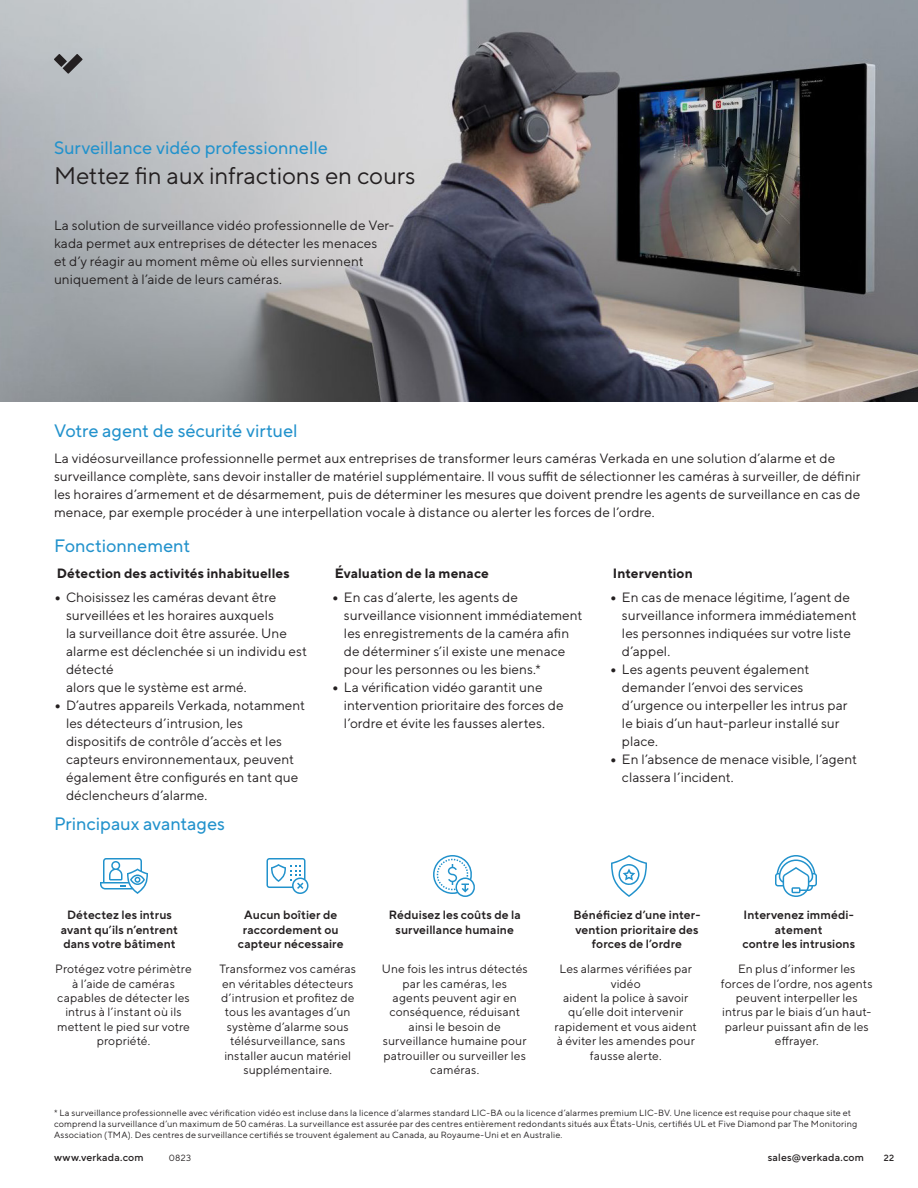
<style>
.page{position:relative;width:918px;height:1188px;background:#fff}
.page>*{position:absolute;margin:0;border:0;box-sizing:border-box;transform-origin:0 0}
.t1{font:24px "TT Norms Pro";letter-spacing:-.01em;color:#231f20}
.Level_2-Subtitles-Sentence_case{font:18px "TT Norms Pro";letter-spacing:-.005em;color:#2292cc}
.Level_4-_Body_Paragraph{font:13.5px/18px "TT Norms Pro";letter-spacing:.01em;color:#231f20}
.Level_3-Body_Title-Sentence_case{font:700 13.5px "TT Norms Pro";letter-spacing:.01em;color:#231f20}
.Level_4-_Body_Paragraph-2{font:12px/14.4px "TT Norms Pro";letter-spacing:.01em;color:#231f20;text-align:center}
.t2{font:600 12px/14.4px "TT Norms Pro";letter-spacing:.01em;color:#231f20;text-align:center}
.t3{font:500 10.5px "TT Norms Pro";letter-spacing:.02em;color:#231f20}
.t4{font:9px/10.8px "TT Norms Pro";letter-spacing:.02em;color:#231f20}
.t5{font:500 9px "TT Norms Pro";color:#231f20}
.s1{font-weight:900}
</style>
<div class="page">
<img style="left:0;top:0;width:918px;height:402px">
<svg style="left:54px;top:54px;width:29px;height:20px"></svg>
<svg style="left:775px;top:855px;width:42px;height:42px"></svg>
<svg style="left:433px;top:855px;width:42px;height:42px"></svg>
<svg style="left:100px;top:858px;width:48px;height:36px"></svg>
<svg style="left:611px;top:855px;width:36px;height:42px"></svg>
<svg style="left:266px;top:858px;width:43px;height:36px"></svg>
<p class="Level_2-Subtitles-Sentence_case" style="left:54px;top:134px;width:275px">Surveillance vidéo professionnelle</p>
<p class="t1" style="left:54px;top:158px;width:363px">Mettez fin aux infractions en cours</p>
<p class="Level_4-_Body_Paragraph" style="left:54px;top:215px;width:342px">La solution de surveillance vidéo professionnelle de Ver&shy;kada permet aux entreprises de détecter les menaces<br>et d’y réagir au moment même où elles surviennent uniquement à l’aide de leurs caméras.</p>
<p class="Level_2-Subtitles-Sentence_case" style="left:54px;top:417px;width:245px">Votre agent de sécurité virtuel</p>
<p class="Level_4-_Body_Paragraph" style="left:54px;top:449px;width:808px">La vidéosurveillance professionnelle permet aux entreprises de transformer leurs caméras Verkada en une solution d’alarme et de surveillance complète, sans devoir installer de matériel supplémentaire. Il vous suffit de sélectionner les caméras à surveiller, de définir les horaires d’armement et de désarmement, puis de déterminer les mesures que doivent prendre les agents de surveillance en cas de menace, par exemple procéder à une interpellation vocale à distance ou alerter les forces de l’ordre.</p>
<p class="Level_2-Subtitles-Sentence_case" style="left:54px;top:533px;width:138px">Fonctionnement</p>
<p class="Level_3-Body_Title-Sentence_case" style="left:57px;top:564px;width:234px">Détection des activités inhabituelles</p>
<p class="Level_4-_Body_Paragraph" style="left:66px;top:587px;width:242px;text-indent:-12px"><span class="s1">•</span> Choisissez les caméras devant être surveillées et les horaires auxquels<br>la surveillance doit être assurée. Une alarme est déclenchée si un individu est détecté<br>alors que le système est armé.</p>
<p class="Level_4-_Body_Paragraph" style="left:66px;top:695px;width:241px;text-indent:-12px"><span class="s1">•</span> D’autres appareils Verkada, notamment les détecteurs d’intrusion, les dispositifs de contrôle d’accès et les capteurs environnementaux, peuvent également être configurés en tant que déclencheurs d’alarme.</p>
<p class="Level_2-Subtitles-Sentence_case" style="left:54px;top:810px;width:172px">Principaux avantages</p>
<p class="Level_3-Body_Title-Sentence_case" style="left:335px;top:564px;width:155px">Évaluation de la menace</p>
<p class="Level_4-_Body_Paragraph" style="left:344px;top:587px;width:240px;text-indent:-12px"><span class="s1">•</span> En cas d’alerte, les agents de surveillance visionnent immédiatement les enregistrements de la caméra afin de déterminer s’il existe une menace pour les personnes ou les biens.*</p>
<p class="Level_4-_Body_Paragraph" style="left:344px;top:677px;width:221px;text-indent:-12px"><span class="s1">•</span> La vérification vidéo garantit une intervention prioritaire des forces de l’ordre et évite les fausses alertes.</p>
<p class="Level_3-Body_Title-Sentence_case" style="left:613px;top:564px;width:81px">Intervention</p>
<p class="Level_4-_Body_Paragraph" style="left:622px;top:587px;width:236px;text-indent:-12px"><span class="s1">•</span> En cas de menace légitime, l’agent de surveillance informera immédiatement les personnes indiquées sur votre liste d’appel.</p>
<p class="Level_4-_Body_Paragraph" style="left:622px;top:659px;width:227px;text-indent:-12px"><span class="s1">•</span> Les agents peuvent également demander l’envoi des services d’urgence ou interpeller les intrus par le biais d’un haut-parleur installé sur place.</p>
<p class="Level_4-_Body_Paragraph" style="left:622px;top:749px;width:237px;text-indent:-12px"><span class="s1">•</span> En l’absence de menace visible, l’agent classera l’incident.</p>
<p class="t2" style="left:61px;top:907px;width:119px">Détectez les intrus avant qu’ils n’entrent dans votre bâtiment</p>
<p class="t2" style="left:238px;top:907px;width:107px">Aucun boîtier de raccordement ou capteur nécessaire</p>
<p class="t2" style="left:389px;top:907px;width:133px">Réduisez les coûts de la surveillance humaine</p>
<p class="t2" style="left:573px;top:907px;width:129px">Bénéficiez d’une inter&shy;vention prioritaire des forces de l’ordre</p>
<p class="t2" style="left:742px;top:907px;width:114px">Intervenez immédi&shy;atement<br>contre les intrusions</p>
<p class="Level_4-_Body_Paragraph-2" style="left:55px;top:961px;width:138px">Protégez votre périmètre à l’aide de caméras capables de détecter les intrus à l’instant où ils mettent le pied sur votre propriété.</p>
<p class="Level_4-_Body_Paragraph-2" style="left:219px;top:961px;width:138px">Transformez vos caméras en véritables détecteurs d’intrusion et profitez de tous les avantages d’un système d’alarme sous télésurveillance, sans installer aucun matériel supplémentaire.</p>
<p class="Level_4-_Body_Paragraph-2" style="left:382px;top:961px;width:147px">Une fois les intrus détectés par les caméras, les<br>agents peuvent agir en conséquence, réduisant ainsi le besoin de surveillance humaine pour patrouiller ou surveiller les caméras.</p>
<p class="Level_4-_Body_Paragraph-2" style="left:555px;top:961px;width:144px">Les alarmes vérifiées par vidéo<br>aident la police à savoir qu’elle doit intervenir rapidement et vous aident à éviter les amendes pour fausse alerte.</p>
<p class="Level_4-_Body_Paragraph-2" style="left:721px;top:961px;width:153px">En plus d’informer les forces de l’ordre, nos agents peuvent interpeller les intrus par le biais d’un haut&shy;parleur puissant afin de les effrayer.</p>
<p class="t4" style="left:54px;top:1107px;width:805px">* La surveillance professionnelle avec vérification vidéo est incluse dans la licence d’alarmes standard LIC-BA ou la licence d’alarmes premium LIC-BV. Une licence est requise pour chaque site et comprend la surveillance d’un maximum de 50 caméras. La surveillance est assurée par des centres entièrement redondants situés aux États-Unis, certifiés UL et Five Diamond par The Monitoring<br>Association (TMA). Des centres de surveillance certifiés se trouvent également au Canada, au Royaume-Uni et en Australie.</p>
<p class="t3" style="left:54px;top:1150px;width:91px">www.verkada.com</p>
<p class="t4" style="left:169px;top:1152px;width:24px">0823</p>
<p class="t3" style="left:768px;top:1150px;width:98px">sales@verkada.com</p>
<p class="t5" style="left:884px;top:1151px;width:12px">22</p>
</div>
